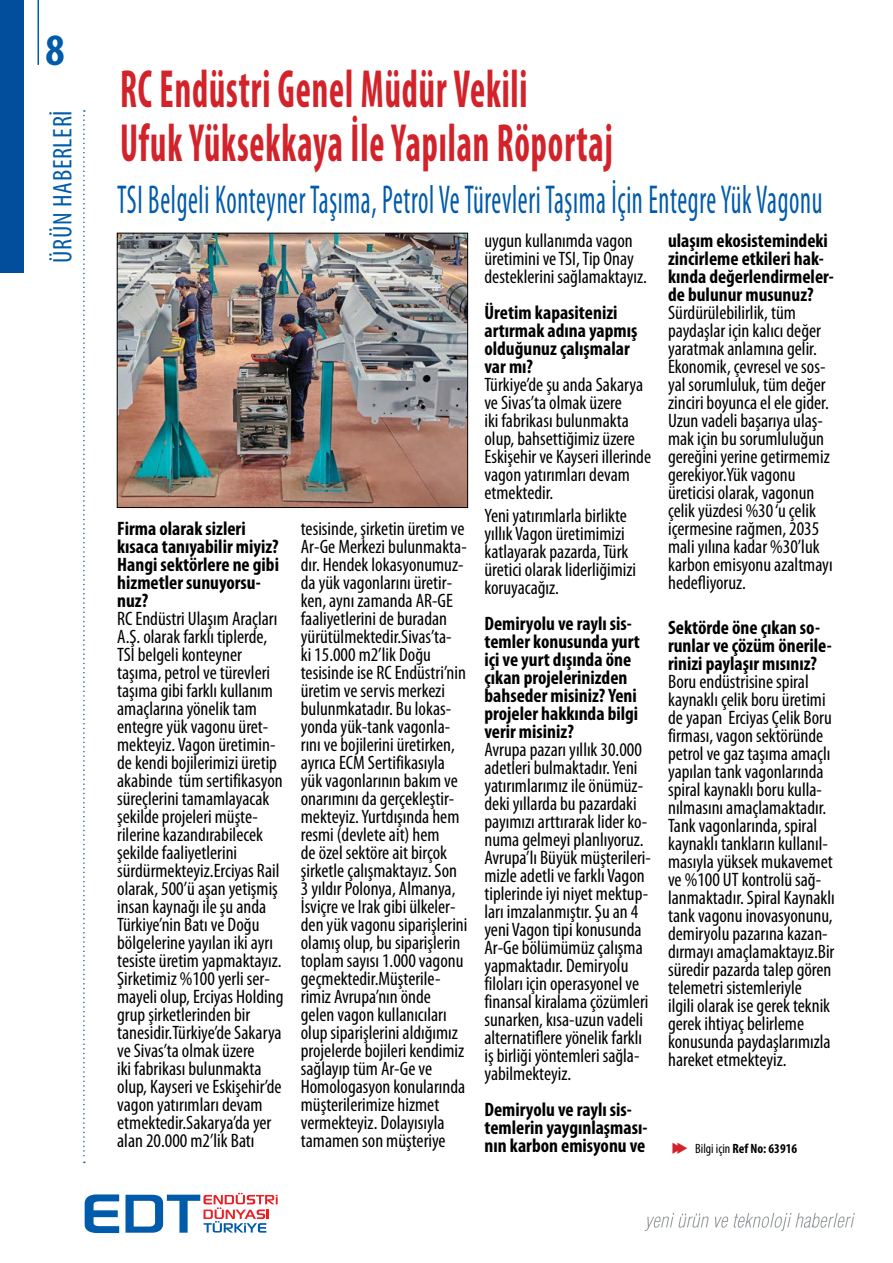
<style>
.page{position:relative;width:893px;height:1263px;background:#fff}
.page>*{position:absolute;margin:0;border:0;box-sizing:border-box;transform-origin:0 0}
.t1{font:700 condensed 54px/54px "Myriad Pro";letter-spacing:.025em;color:#d2232a;scale:.67 1}
.t2{font:700 condensed 45px "Myriad Pro";color:#005baa}
.t3{font:condensed 40.5px "Myriad Pro";letter-spacing:.025em;color:#005baa;scale:.67 1}
.t4{font:condensed 27px "Myriad Pro";letter-spacing:.025em;color:#005baa}
.t5{font:condensed 19.5px/18px "Myriad Pro";color:#000}
.t6{font:700 condensed 19.5px/18px "Myriad Pro";color:#000}
.t7{font:700 condensed 13.5px "Myriad Pro";color:#000}
.s1{color:#d2232a}
.s2{font-weight:400}
</style>
<div class="page">
<img style="left:119px;top:235px;width:347px;height:271px">
<div style="left:117px;top:233px;width:351px;height:275px;border:1px solid #000"></div>
<svg style="left:83px;top:110px;width:2px;height:1053px"></svg>
<div style="left:0;top:0;width:23px;height:272px;background:#024d9c"></div>
<hr style="left:38px;top:0;width:1px;height:65px;background:#005baa">
<svg style="left:644px;top:1213px;width:65px;height:18px"></svg>
<svg style="left:715px;top:1213px;width:140px;height:18px"></svg>
<svg style="left:85px;top:1194px;width:34px;height:39px"></svg>
<svg style="left:125px;top:1193px;width:153px;height:40px"></svg>
<h2 class="t2" style="left:45px;top:22px;width:21px">8</h2>
<h3 class="t4" style="left:46px;top:263px;width:154px;rotate:-90deg">ÜRÜN HABERLERİ</h3>
<h1 class="t1" style="left:120px;top:61px;width:737px">RC Endüstri Genel Müdür Vekili<br>Ufuk Yüksekkaya İle Yapılan Röportaj</h1>
<h3 class="t3" style="left:117px;top:175px;width:1055px">TSI Belgeli Konteyner Taşıma, Petrol Ve Türevleri Taşıma İçin Entegre Yük Vagonu</h3>
<p class="t6" style="left:117px;top:519px;width:163px">Firma olarak sizleri kısaca tanıyabilir miyiz?<br>Hangi sektörlere ne gibi hizmetler sunuyorsu&shy;nuz?</p>
<p class="t5" style="left:117px;top:609px;width:168px">RC Endüstri Ulaşım Araçları<br>A.Ş. olarak farklı tiplerde,<br>TSI belgeli konteyner taşıma, petrol ve türevleri taşıma gibi farklı kullanım amaçlarına yönelik tam entegre yük vagonu üret&shy;mekteyiz. Vagon üretimin&shy;de kendi bojilerimizi üretip akabinde tüm sertifikasyon süreçlerini tamamlayacak şekilde projeleri müşte&shy;rilerine kazandırabilecek şekilde faaliyetlerini sürdürmekteyiz.Erciyas Rail olarak, 500’ü aşan yetişmiş insan kaynağı ile şu anda<br>Türkiye’nin Batı ve Doğu bölgelerine yayılan iki ayrı tesiste üretim yapmaktayız.<br>Şirketimiz %100 yerli ser&shy;mayeli olup, Erciyas Holding grup şirketlerinden bir tanesidir.Türkiye’de Sakarya ve Sivas’ta olmak üzere<br>iki fabrikası bulunmakta olup, Kayseri ve Eskişehir’de vagon yatırımları devam etmektedir.Sakarya’da yer alan 20.000 m2’lik Batı</p>
<p class="t5" style="left:301px;top:519px;width:168px">tesisinde, şirketin üretim ve<br>Ar-Ge Merkezi bulunmakta&shy;dır. Hendek lokasyonumuz&shy;da yük vagonlarını üretir&shy;ken, aynı zamanda AR-GE faaliyetlerini de buradan yürütülmektedir.Sivas’ta-<br>ki 15.000 m2’lik Doğu tesisinde ise RC Endüstri’nin üretim ve servis merkezi bulunmkatadır. Bu lokas&shy;yonda yük-tank vagonla&shy;rını ve bojilerini üretirken, ayrıca ECM Sertifikasıyla yük vagonlarının bakım ve onarımını da gerçekleştir&shy;mekteyiz. Yurtdışında hem resmi (devlete ait) hem<br>de özel sektöre ait birçok şirketle çalışmaktayız. Son<br>3 yıldır Polonya, Almanya,<br>İsviçre ve Irak gibi ülkeler&shy;den yük vagonu siparişlerini olamış olup, bu siparişlerin toplam sayısı 1.000 vagonu geçmektedir.Müşterile&shy;rimiz Avrupa’nın önde gelen vagon kullanıcıları olup siparişlerini aldığımız projelerde bojileri kendimiz sağlayıp tüm Ar-Ge ve<br>Homologasyon konularında müşterilerimize hizmet vermekteyiz. Dolayısıyla tamamen son müşteriye</p>
<p class="t5" style="left:484px;top:232px;width:164px">uygun kullanımda vagon üretimini ve TSI, Tip Onay desteklerini sağlamaktayız.</p>
<p class="t6" style="left:484px;top:304px;width:154px">Üretim kapasitenizi artırmak adına yapmış olduğunuz çalışmalar var mı?</p>
<p class="t5" style="left:484px;top:376px;width:168px">Türkiye’de şu anda Sakarya ve Sivas’ta olmak üzere<br>iki fabrikası bulunmakta olup, bahsettiğimiz üzere<br>Eskişehir ve Kayseri illerinde vagon yatırımları devam etmektedir.</p>
<p class="t5" style="left:484px;top:506px;width:153px">Yeni yatırımlarla birlikte yıllık Vagon üretimimizi katlayarak pazarda, Türk üretici olarak liderliğimizi koruyacağız.</p>
<p class="t6" style="left:484px;top:614px;width:157px">Demiryolu ve raylı sis&shy;temler konusunda yurt içi ve yurt dışında öne çıkan projelerinizden bahseder misiniz? Yeni projeler hakkında bilgi verir misiniz?</p>
<p class="t5" style="left:484px;top:740px;width:168px">Avrupa pazarı yıllık 30.000 adetleri bulmaktadır. Yeni yatırımlarımız ile önümüz&shy;deki yıllarda bu pazardaki payımızı arttırarak lider ko&shy;numa gelmeyi planlıyoruz.<br>Avrupa’lı Büyük müşterileri&shy;mizle adetli ve farklı Vagon tiplerinde iyi niyet mektup&shy;ları imzalanmıştır. Şu an 4 yeni Vagon tipi konusunda<br>Ar-Ge bölümümüz çalışma yapmaktadır. Demiryolu filoları için operasyonel ve finansal kiralama çözümleri sunarken, kısa-uzun vadeli alternatiflere yönelik farklı iş birliği yöntemleri sağla&shy;yabilmekteyiz.</p>
<p class="t6" style="left:484px;top:1100px;width:164px">Demiryolu ve raylı sis&shy;temlerin yaygınlaşması&shy;nın karbon emisyonu ve</p>
<p class="t6" style="left:668px;top:231px;width:167px">ulaşım ekosistemindeki zincirleme etkileri hak&shy;kında değerlendirmeler&shy;de bulunur musunuz?</p>
<p class="t5" style="left:668px;top:304px;width:166px">Sürdürülebilirlik, tüm paydaşlar için kalıcı değer yaratmak anlamına gelir.<br>Ekonomik, çevresel ve sos&shy;yal sorumluluk, tüm değer zinciri boyunca el ele gider.<br>Uzun vadeli başarıya ulaş&shy;mak için bu sorumluluğun gereğini yerine getirmemiz gerekiyor.Yük vagonu üreticisi olarak, vagonun çelik yüzdesi %30 ‘u çelik içermesine rağmen, 2035 mali yılına kadar %30’luk karbon emisyonu azaltmayı hedefliyoruz.</p>
<p class="t6" style="left:668px;top:618px;width:165px">Sektörde öne çıkan so&shy;runlar ve çözüm önerile&shy;rinizi paylaşır mısınız?</p>
<p class="t5" style="left:668px;top:672px;width:168px">Boru endüstrisine spiral kaynaklı çelik boru üretimi de yapan Erciyas Çelik Boru firması, vagon sektöründe petrol ve gaz taşıma amaçlı yapılan tank vagonlarında spiral kaynaklı boru kulla&shy;nılmasını amaçlamaktadır.<br>Tank vagonlarında, spiral kaynaklı tankların kullanıl&shy;masıyla yüksek mukavemet ve %100 UT kontrolü sağ&shy;lanmaktadır. Spiral Kaynaklı tank vagonu inovasyonunu, demiryolu pazarına kazan&shy;dırmayı amaçlamaktayız.Bir süredir pazarda talep gören telemetri sistemleriyle<br>ilgili olarak ise gerek teknik gerek ihtiyaç belirleme konusunda paydaşlarımızla hareket etmekteyiz.</p>
<p class="t7" style="left:671px;top:1140px;width:127px"><span class="s1">◆◆</span> <span class="s2">Bilgi için</span> Ref No: 63916</p>
</div>
